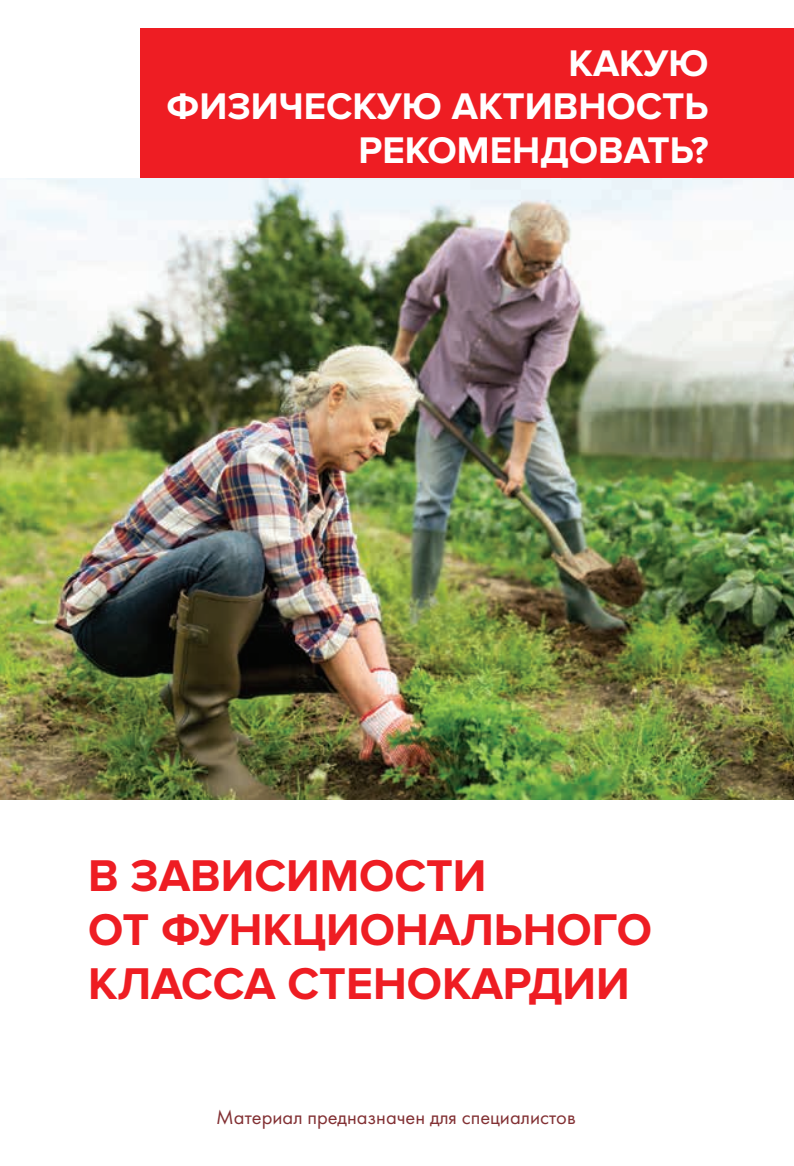
<style>
.page{position:relative;width:794px;height:1166px;background:#fff}
.page>*{position:absolute;margin:0;border:0;box-sizing:border-box;transform-origin:0 0}
.t1{font:700 46.02px/53.7px "Proxima Nova";color:#ee1d23}
.t2{font:700 38.5px/43.6px "Proxima Nova";color:#fff;text-align:right}
.t3{font:20.47px "Futura Book C";color:#823033}
</style>
<div class="page">
<img style="left:0;top:179px;width:794px;height:620px">
<div style="left:140px;top:28px;width:654px;height:150px;background:#ee1d23"></div>
<p class="t2" style="left:166px;top:42px;width:543px">КАКУЮ<br>ФИЗИЧЕСКУЮ АКТИВНОСТЬ<br>РЕКОМЕНДОВАТЬ?</p>
<p class="t1" style="left:88px;top:850px;width:565px">В ЗАВИСИМОСТИ<br>ОТ ФУНКЦИОНАЛЬНОГО<br>КЛАССА СТЕНОКАРДИИ</p>
<p class="t3" style="left:216px;top:1106px;width:361px">Материал предназначен для специалистов</p>
</div>
